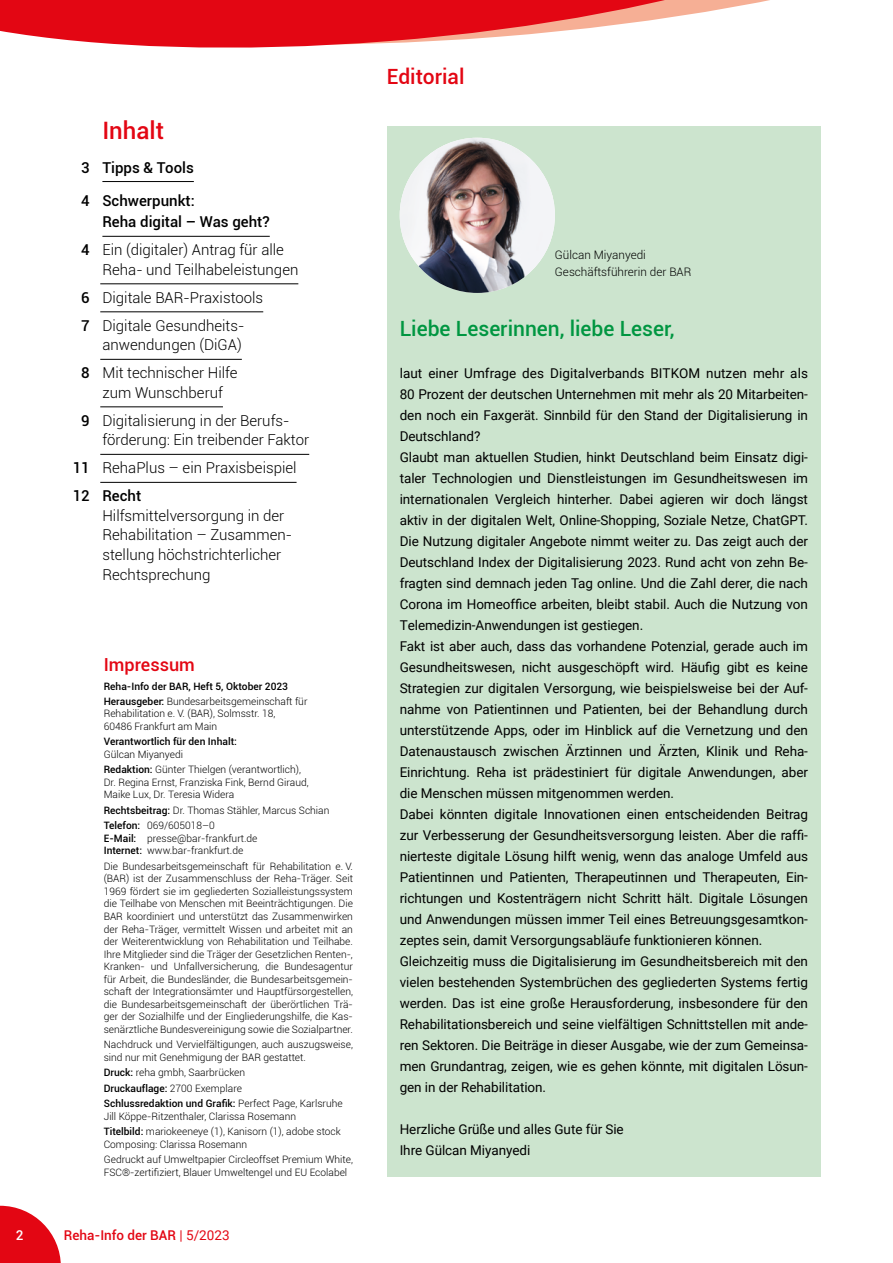
<style>
.page{position:relative;width:893px;height:1263px;background:#fff}
.page>*{position:absolute;margin:0;border:0;box-sizing:border-box;transform-origin:0 0}
.Inhalt{font:500 24px "Roboto";color:#e30613}
.Editorial_Fließtext{font:500 21px "Roboto";color:#009641}
.t1{font:500 21px "Roboto";color:#e30613}
.Impressum_Head{font:500 18px "Roboto";color:#e30613}
.Inhalt_Head_ohne_Lin{font:300 15px/19.5px "Roboto";color:#000}
.Inhalt_Head_mit_Lini{font:500 15px/21px "Roboto";color:#000}
.Editorial_Fließtext-2{font:13.5px/21px "Roboto";letter-spacing:-.005em;color:#000;text-align:justify}
.t2{font:500 13.5px "Roboto";color:#e30613}
.t3{font:500 13.5px "Roboto";color:#fff}
.t4{font:300 11.7px/16.5px "Roboto";color:#000}
.Impressum_Fließ{font:300 10.2px/12.6px "Roboto";color:#000}
.Impressum_Fließ-2{font:500 10.2px/12.6px "Roboto";color:#000}
.Impressum_Fett{font:500 10.2px "Roboto";color:#000}
.s1{font-weight:500}
.s2{font-weight:300}
.s3{font-weight:400}
</style>
<div class="page">
<svg style="left:0;top:1206px;width:61px;height:57px"></svg>
<div style="left:387px;top:126px;width:434px;height:1050px;background:#cce4ce"></div>
<svg style="left:0;top:0;width:770px;height:48px;fill:#e30613"></svg>
<img style="left:400px;top:138px;width:155px;height:155px">
<hr style="left:102px;top:181px;width:92px;height:1px;background:#000">
<hr style="left:102px;top:236px;width:168px;height:1px;background:#000">
<hr style="left:100px;top:283px;width:198px;height:1px;background:#000">
<hr style="left:100px;top:311px;width:163px;height:1px;background:#000">
<hr style="left:100px;top:359px;width:142px;height:1px;background:#000">
<hr style="left:100px;top:406px;width:123px;height:1px;background:#000">
<hr style="left:100px;top:454px;width:209px;height:1px;background:#000">
<hr style="left:100px;top:482px;width:197px;height:1px;background:#000">
<h1 class="Inhalt" style="left:102px;top:113px;width:63px">Inhalt</h1>
<p class="Inhalt_Head_mit_Lini" style="left:81px;top:156px;width:114px">3 Tipps &amp; Tools</p>
<p class="Inhalt_Head_mit_Lini" style="left:102px;top:190px;width:169px;text-indent:-21px">4 Schwerpunkt:<br>Reha digital – Was geht?</p>
<p class="Inhalt_Head_ohne_Lin" style="left:102px;top:240px;width:197px;text-indent:-21px"><span class="s1">4</span> Ein (digitaler) Antrag für alle<br>Reha- und Teilhabeleistungen</p>
<p class="Inhalt_Head_ohne_Lin" style="left:81px;top:287px;width:184px"><span class="s1">6</span> Digitale BAR-Praxistools</p>
<p class="Inhalt_Head_ohne_Lin" style="left:81px;top:315px;width:165px;text-align:right"><span class="s1">7</span> Digitale Gesundheits&shy;anwendungen (DiGA)</p>
<p class="Inhalt_Head_ohne_Lin" style="left:81px;top:363px;width:158px;text-align:center"><span class="s1">8</span> Mit technischer Hilfe zum Wunschberuf</p>
<p class="Inhalt_Head_ohne_Lin" style="left:102px;top:410px;width:208px;text-indent:-21px"><span class="s1">9</span> Digitalisierung in der Berufs&shy;förderung: Ein treibender Faktor</p>
<p class="Inhalt_Head_ohne_Lin" style="left:73px;top:458px;width:225px"><span class="s1">11</span> RehaPlus – ein Praxisbeispiel</p>
<p class="Inhalt_Head_ohne_Lin" style="left:102px;top:486px;width:191px;text-indent:-30px"><span class="s1">12 Recht<br></span>Hilfsmittelversorgung in der<br>Rehabilitation – Zusammen&shy;stellung höchstrichterlicher<br>Rechtsprechung</p>
<p class="Impressum_Head" style="left:104px;top:651px;width:93px">Impressum</p>
<p class="Impressum_Fett" style="left:104px;top:679px;width:186px">Reha-Info der BAR, Heft 5, Oktober 2023</p>
<p class="Impressum_Fließ" style="left:104px;top:694px;width:205px"><span class="s1">Herausgeber:</span> Bundesarbeitsgemeinschaft für<br>Rehabilitation e. V. (BAR), Solmsstr. 18,<br>60486 Frankfurt am Main</p>
<p class="Impressum_Fließ-2" style="left:104px;top:735px;width:135px">Verantwortlich für den Inhalt:<br><span class="s2">Gülcan Miyanyedi</span></p>
<p class="Impressum_Fließ" style="left:104px;top:763px;width:207px"><span class="s1">Redaktion:</span> Günter Thielgen (verantwortlich),<br>Dr. Regina Ernst, Franziska Fink, Bernd Giraud,<br>Maike Lux, Dr. Teresia Widera</p>
<p class="Impressum_Fließ" style="left:104px;top:803px;width:227px"><span class="s1">Rechtsbeitrag:</span> Dr. Thomas Stähler, Marcus Schian</p>
<p class="Impressum_Fließ" style="left:104px;top:819px;width:155px"><span class="s1">Telefon:</span> 069/605018–0<br><span class="s1">E-Mail:</span> presse@bar-frankfurt.de<br><span class="s1">Internet:</span> www.bar-frankfurt.de</p>
<p class="Impressum_Fließ" style="left:104px;top:860px;width:251px;text-align:justify">Die Bundesarbeitsgemeinschaft für Rehabilitation e. V. (BAR) ist der Zusammenschluss der Reha-Träger. Seit 1969 fördert sie im gegliederten Sozialleistungssystem die Teilhabe von Menschen mit Beeinträchtigungen. Die BAR koordiniert und unterstützt das Zusammenwirken der Reha-Träger, vermittelt Wissen und arbeitet mit an der Weiterentwicklung von Rehabilitation und Teilhabe.<br>Ihre Mitglieder sind die Träger der Gesetzlichen Renten-, Kranken- und Unfallversicherung, die Bundesagentur für Arbeit, die Bundesländer, die Bundesarbeitsgemein&shy;schaft der Integrationsämter und Hauptfürsorgestellen, die Bundesarbeitsgemeinschaft der überörtlichen Trä&shy;ger der Sozialhilfe und der Eingliederungshilfe, die Kas&shy;senärztliche Bundesvereinigung sowie die Sozialpartner.</p>
<p class="Impressum_Fließ" style="left:104px;top:1038px;width:251px">Nachdruck und Vervielfältigungen, auch auszugsweise, sind nur mit Genehmigung der BAR gestattet.</p>
<p class="Impressum_Fließ" style="left:104px;top:1066px;width:143px"><span class="s1">Druck:</span> reha gmbh, Saarbrücken</p>
<p class="Impressum_Fließ-2" style="left:104px;top:1081px;width:140px">Druckauflage: <span class="s2">2700 Exemplare</span></p>
<p class="Impressum_Fließ" style="left:104px;top:1097px;width:240px"><span class="s1">Schlussredaktion und Grafik:</span> Perfect Page, Karlsruhe<br>Jill Köppe-Ritzenthaler, Clarissa Rosemann</p>
<p class="Impressum_Fließ" style="left:104px;top:1125px;width:239px"><span class="s1">Titelbild:</span> mariokeeneye (1), Kanisorn (1), adobe stock<br>Composing: Clarissa Rosemann</p>
<p class="Impressum_Fließ" style="left:104px;top:1153px;width:251px">Gedruckt auf Umweltpapier Circleoffset Premium White,<br>FSC®-zertifiziert, Blauer Umweltengel und EU Ecolabel</p>
<p class="t3" style="left:16px;top:1225px;width:9px">2</p>
<p class="t2" style="left:64px;top:1225px;width:167px">Reha-Info der BAR <span class="s3">| 5/2023</span></p>
<h2 class="t1" style="left:387px;top:62px;width:79px">Editorial</h2>
<p class="t4" style="left:555px;top:247px;width:138px">Gülcan Miyanyedi<br>Geschäftsführerin der BAR</p>
<p class="Editorial_Fließtext" style="left:400px;top:314px;width:276px">Liebe Leserinnen, liebe Leser,</p>
<p class="Editorial_Fließtext-2" style="left:400px;top:362px;width:410px">laut einer Umfrage des Digitalverbands BITKOM nutzen mehr als 80 Prozent der deutschen Unternehmen mit mehr als 20 Mitarbeiten&shy;den noch ein Faxgerät. Sinnbild für den Stand der Digitalisierung in Deutschland?</p>
<p class="Editorial_Fließtext-2" style="left:400px;top:446px;width:410px">Glaubt man aktuellen Studien, hinkt Deutschland beim Einsatz digi&shy;taler Technologien und Dienstleistungen im Gesundheitswesen im internationalen Vergleich hinterher. Dabei agieren wir doch längst aktiv in der digitalen Welt, Online-Shopping, Soziale Netze, ChatGPT.<br>Die Nutzung digitaler Angebote nimmt weiter zu. Das zeigt auch der Deutschland Index der Digitalisierung 2023. Rund acht von zehn Be&shy;fragten sind demnach jeden Tag online. Und die Zahl derer, die nach Corona im Homeoffice arbeiten, bleibt stabil. Auch die Nutzung von Telemedizin-Anwendungen ist gestiegen.</p>
<p class="Editorial_Fließtext-2" style="left:400px;top:635px;width:410px">Fakt ist aber auch, dass das vorhandene Potenzial, gerade auch im Gesundheitswesen, nicht ausgeschöpft wird. Häufig gibt es keine Strategien zur digitalen Versorgung, wie beispielsweise bei der Auf&shy;nahme von Patientinnen und Patienten, bei der Behandlung durch unterstützende Apps, oder im Hinblick auf die Vernetzung und den Datenaustausch zwischen Ärztinnen und Ärzten, Klinik und Reha-Einrichtung. Reha ist prädestiniert für digitale Anwendungen, aber die Menschen müssen mitgenommen werden.</p>
<p class="Editorial_Fließtext-2" style="left:400px;top:803px;width:410px">Dabei könnten digitale Innovationen einen entscheidenden Beitrag zur Verbesserung der Gesundheitsversorgung leisten. Aber die raffi&shy;nierteste digitale Lösung hilft wenig, wenn das analoge Umfeld aus Patientinnen und Patienten, Therapeutinnen und Therapeuten, Ein&shy;richtungen und Kostenträgern nicht Schritt hält. Digitale Lösungen und Anwendungen müssen immer Teil eines Betreuungsgesamtkon&shy;zeptes sein, damit Versorgungsabläufe funktionieren können.</p>
<p class="Editorial_Fließtext-2" style="left:400px;top:950px;width:410px">Gleichzeitig muss die Digitalisierung im Gesundheitsbereich mit den vielen bestehenden Systembrüchen des gegliederten Systems fertig werden. Das ist eine große Herausforderung, insbesondere für den Rehabilitationsbereich und seine vielfältigen Schnittstellen mit ande&shy;ren Sektoren. Die Beiträge in dieser Ausgabe, wie der zum Gemeinsa&shy;men Grundantrag, zeigen, wie es gehen könnte, mit digitalen Lösun&shy;gen in der Rehabilitation.</p>
<p class="Editorial_Fließtext-2" style="left:400px;top:1118px;width:226px">Herzliche Grüße und alles Gute für Sie</p>
<p class="Editorial_Fließtext-2" style="left:400px;top:1139px;width:132px">Ihre Gülcan Miyanyedi</p>
</div>
